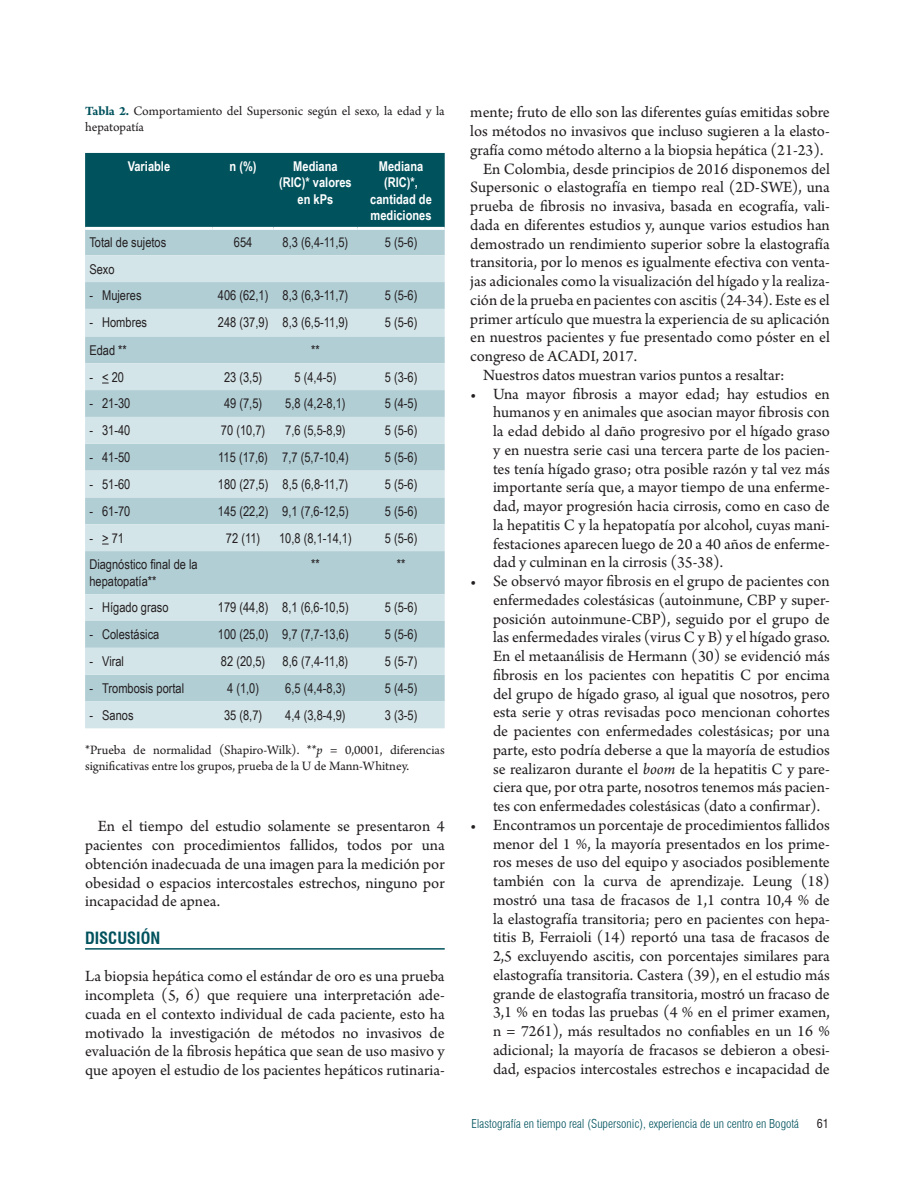
<style>
.page{position:relative;width:915px;height:1188px;background:#fff}
.page>*{position:absolute;margin:0;border:0;box-sizing:border-box;transform-origin:0 0}
.Texto_con_sangría{font:16.5px/18.8px "Arno Pro";letter-spacing:-.005em;color:#231f20;text-align:justify}
.Texto{font:16.5px/18.8px "Arno Pro";color:#231f20;text-align:justify}
.Título_1{font:700 condensed 16.5px "Swiss 721 BT";color:#00525d}
.Texto_tabla{font:13.5px/16.2px "Arial Narrow";color:#231f20}
.Títulos_tablas_y_fig{font:13.5px/15.8px "Arno Pro";color:#231f20}
.Titulos_tabla{font:700 13.5px/16.2px "Arial Narrow";color:#fff;text-align:center}
.t1{font:300 condensed 12px "Swiss 721 BT";color:#00525d}
.t2{font:condensed 12px "Swiss 721 BT";color:#231f20}
.s1{font-weight:700;color:#00525d}
.s2{font-style:italic}
</style>
<div class="page">
<hr style="left:85px;top:948px;width:359px;height:2px;background:#00525d">
<div style="left:85px;top:153px;width:359px;height:74px;background:#00525d"></div>
<div style="left:85px;top:230px;width:359px;height:25px;background:#b1ced5"></div>
<svg style="left:85px;top:255px;width:359px;height:473px;background:#c3d9df"></svg>
<p class="Títulos_tablas_y_fig" style="left:85px;top:104px;width:361px"><span class="s1">Tabla 2.</span> Comportamiento del Supersonic según el sexo, la edad y la hepatopatía</p>
<p class="Titulos_tabla" style="left:128px;top:158px;width:44px">Variable</p>
<p class="Titulos_tabla" style="left:229px;top:158px;width:29px">n (%)</p>
<p class="Titulos_tabla" style="left:279px;top:158px;width:74px">Mediana (RIC)* valores en kPs</p>
<p class="Titulos_tabla" style="left:370px;top:158px;width:63px">Mediana (RIC)*, cantidad de mediciones</p>
<p class="Texto_tabla" style="left:89px;top:233px;width:78px">Total de sujetos</p>
<p class="Texto_tabla" style="left:234px;top:233px;width:20px">654</p>
<p class="Texto_tabla" style="left:282px;top:233px;width:67px">8,3 (6,4-11,5)</p>
<p class="Texto_tabla" style="left:384px;top:233px;width:34px">5 (5-6)</p>
<p class="Texto_tabla" style="left:89px;top:260px;width:27px">Sexo</p>
<p class="Texto_tabla" style="left:89px;top:287px;width:54px">- Mujeres</p>
<p class="Texto_tabla" style="left:218px;top:287px;width:52px">406 (62,1)</p>
<p class="Texto_tabla" style="left:282px;top:287px;width:67px">8,3 (6,3-11,7)</p>
<p class="Texto_tabla" style="left:384px;top:287px;width:34px">5 (5-6)</p>
<p class="Texto_tabla" style="left:89px;top:314px;width:59px">- Hombres</p>
<p class="Texto_tabla" style="left:218px;top:314px;width:52px">248 (37,9)</p>
<p class="Texto_tabla" style="left:282px;top:314px;width:67px">8,3 (6,5-11,9)</p>
<p class="Texto_tabla" style="left:384px;top:314px;width:34px">5 (5-6)</p>
<p class="Texto_tabla" style="left:89px;top:341px;width:39px">Edad **</p>
<p class="Texto_tabla" style="left:311px;top:341px;width:10px">**</p>
<p class="Texto_tabla" style="left:89px;top:368px;width:36px">- &lt; 20</p>
<p class="Texto_tabla" style="left:224px;top:368px;width:40px">23 (3,5)</p>
<p class="Texto_tabla" style="left:294px;top:368px;width:43px">5 (4,4-5)</p>
<p class="Texto_tabla" style="left:384px;top:368px;width:34px">5 (3-6)</p>
<p class="Texto_tabla" style="left:89px;top:395px;width:43px">- 21-30</p>
<p class="Texto_tabla" style="left:224px;top:395px;width:40px">49 (7,5)</p>
<p class="Texto_tabla" style="left:285px;top:395px;width:62px">5,8 (4,2-8,1)</p>
<p class="Texto_tabla" style="left:384px;top:395px;width:34px">5 (4-5)</p>
<p class="Texto_tabla" style="left:89px;top:422px;width:43px">- 31-40</p>
<p class="Texto_tabla" style="left:221px;top:422px;width:46px">70 (10,7)</p>
<p class="Texto_tabla" style="left:285px;top:422px;width:62px">7,6 (5,5-8,9)</p>
<p class="Texto_tabla" style="left:384px;top:422px;width:34px">5 (5-6)</p>
<p class="Texto_tabla" style="left:89px;top:449px;width:43px">- 41-50</p>
<p class="Texto_tabla" style="left:218px;top:449px;width:51px">115 (17,6)</p>
<p class="Texto_tabla" style="left:282px;top:449px;width:68px">7,7 (5,7-10,4)</p>
<p class="Texto_tabla" style="left:384px;top:449px;width:34px">5 (5-6)</p>
<p class="Texto_tabla" style="left:89px;top:476px;width:43px">- 51-60</p>
<p class="Texto_tabla" style="left:218px;top:476px;width:52px">180 (27,5)</p>
<p class="Texto_tabla" style="left:282px;top:476px;width:67px">8,5 (6,8-11,7)</p>
<p class="Texto_tabla" style="left:384px;top:476px;width:34px">5 (5-6)</p>
<p class="Texto_tabla" style="left:89px;top:502px;width:43px">- 61-70</p>
<p class="Texto_tabla" style="left:218px;top:502px;width:52px">145 (22,2)</p>
<p class="Texto_tabla" style="left:282px;top:502px;width:68px">9,1 (7,6-12,5)</p>
<p class="Texto_tabla" style="left:384px;top:502px;width:34px">5 (5-6)</p>
<p class="Texto_tabla" style="left:89px;top:529px;width:36px">- &gt; 71</p>
<p class="Texto_tabla" style="left:226px;top:529px;width:36px">72 (11)</p>
<p class="Texto_tabla" style="left:279px;top:529px;width:74px">10,8 (8,1-14,1)</p>
<p class="Texto_tabla" style="left:384px;top:529px;width:34px">5 (5-6)</p>
<p class="Texto_tabla" style="left:89px;top:556px;width:110px">Diagnóstico final de la hepatopatía**</p>
<p class="Texto_tabla" style="left:311px;top:556px;width:10px">**</p>
<p class="Texto_tabla" style="left:396px;top:556px;width:10px">**</p>
<p class="Texto_tabla" style="left:89px;top:599px;width:81px">- Hígado graso</p>
<p class="Texto_tabla" style="left:218px;top:599px;width:52px">179 (44,8)</p>
<p class="Texto_tabla" style="left:282px;top:599px;width:68px">8,1 (6,6-10,5)</p>
<p class="Texto_tabla" style="left:384px;top:599px;width:34px">5 (5-6)</p>
<p class="Texto_tabla" style="left:89px;top:626px;width:71px">- Colestásica</p>
<p class="Texto_tabla" style="left:218px;top:626px;width:52px">100 (25,0)</p>
<p class="Texto_tabla" style="left:282px;top:626px;width:68px">9,7 (7,7-13,6)</p>
<p class="Texto_tabla" style="left:384px;top:626px;width:34px">5 (5-6)</p>
<p class="Texto_tabla" style="left:89px;top:653px;width:36px">- Viral</p>
<p class="Texto_tabla" style="left:221px;top:653px;width:46px">82 (20,5)</p>
<p class="Texto_tabla" style="left:282px;top:653px;width:67px">8,6 (7,4-11,8)</p>
<p class="Texto_tabla" style="left:384px;top:653px;width:34px">5 (5-7)</p>
<p class="Texto_tabla" style="left:89px;top:680px;width:96px">- Trombosis portal</p>
<p class="Texto_tabla" style="left:227px;top:680px;width:33px">4 (1,0)</p>
<p class="Texto_tabla" style="left:285px;top:680px;width:62px">6,5 (4,4-8,3)</p>
<p class="Texto_tabla" style="left:384px;top:680px;width:34px">5 (4-5)</p>
<p class="Texto_tabla" style="left:89px;top:706px;width:46px">- Sanos</p>
<p class="Texto_tabla" style="left:224px;top:706px;width:40px">35 (8,7)</p>
<p class="Texto_tabla" style="left:285px;top:706px;width:62px">4,4 (3,8-4,9)</p>
<p class="Texto_tabla" style="left:384px;top:706px;width:34px">3 (3-5)</p>
<p class="Títulos_tablas_y_fig" style="left:85px;top:743px;width:361px">*Prueba de normalidad (Shapiro-Wilk). **<span class="s2">p</span> = 0,0001, diferencias significativas entre los grupos, prueba de la U de Mann-Whitney.</p>
<p class="Texto_con_sangría" style="left:85px;top:818px;width:361px;text-indent:13px">En el tiempo del estudio solamente se presentaron 4 pacientes con procedimientos fallidos, todos por una obtención inadecuada de una imagen para la medición por obesidad o espacios intercostales estrechos, ninguno por incapacidad de apnea.</p>
<p class="Título_1" style="left:85px;top:928px;width:77px">DISCUSIÓN</p>
<p class="Texto" style="left:85px;top:968px;width:361px">La biopsia hepática como el estándar de oro es una prueba incompleta (5, 6) que requiere una interpretación ade&shy;cuada en el contexto individual de cada paciente, esto ha motivado la investigación de métodos no invasivos de evaluación de la fibrosis hepática que sean de uso masivo y que apoyen el estudio de los pacientes hepáticos rutinaria-</p>
<p class="Texto" style="left:470px;top:104px;width:361px">mente; fruto de ello son las diferentes guías emitidas sobre los métodos no invasivos que incluso sugieren a la elasto&shy;grafía como método alterno a la biopsia hepática (21-23).</p>
<p class="Texto_con_sangría" style="left:470px;top:160px;width:361px;text-indent:13px">En Colombia, desde principios de 2016 disponemos del Supersonic o elastografía en tiempo real (2D-SWE), una prueba de fibrosis no invasiva, basada en ecografía, vali&shy;dada en diferentes estudios y, aunque varios estudios han demostrado un rendimiento superior sobre la elastografía transitoria, por lo menos es igualmente efectiva con venta&shy;jas adicionales como la visualización del hígado y la realiza&shy;ción de la prueba en pacientes con ascitis (24-34). Este es el primer artículo que muestra la experiencia de su aplicación en nuestros pacientes y fue presentado como póster en el congreso de ACADI, 2017.</p>
<p class="Texto_con_sangría" style="left:483px;top:367px;width:303px">Nuestros datos muestran varios puntos a resaltar:</p>
<p class="Texto_con_sangría" style="left:493px;top:385px;width:338px;text-indent:-23px">• Una mayor fibrosis a mayor edad; hay estudios en humanos y en animales que asocian mayor fibrosis con la edad debido al daño progresivo por el hígado graso y en nuestra serie casi una tercera parte de los pacien&shy;tes tenía hígado graso; otra posible razón y tal vez más importante sería que, a mayor tiempo de una enferme&shy;dad, mayor progresión hacia cirrosis, como en caso de la hepatitis C y la hepatopatía por alcohol, cuyas mani&shy;festaciones aparecen luego de 20 a 40 años de enferme&shy;dad y culminan en la cirrosis (35-38).</p>
<p class="Texto_con_sangría" style="left:493px;top:573px;width:338px;text-indent:-23px">• Se observó mayor fibrosis en el grupo de pacientes con enfermedades colestásicas (autoinmune, CBP y super&shy;posición autoinmune-CBP), seguido por el grupo de las enfermedades virales (virus C y B) y el hígado graso.<br>En el metaanálisis de Hermann (30) se evidenció más fibrosis en los pacientes con hepatitis C por encima del grupo de hígado graso, al igual que nosotros, pero esta serie y otras revisadas poco mencionan cohortes de pacientes con enfermedades colestásicas; por una parte, esto podría deberse a que la mayoría de estudios se realizaron durante el <span class="s2">boom</span> de la hepatitis C y pare&shy;ciera que, por otra parte, nosotros tenemos más pacien&shy;tes con enfermedades colestásicas (dato a confirmar).</p>
<p class="Texto_con_sangría" style="left:493px;top:817px;width:338px;text-indent:-23px">• Encontramos un porcentaje de procedimientos fallidos menor del 1 %, la mayoría presentados en los prime&shy;ros meses de uso del equipo y asociados posiblemente también con la curva de aprendizaje. Leung (18) mostró una tasa de fracasos de 1,1 contra 10,4 % de la elastografía transitoria; pero en pacientes con hepa&shy;titis B, Ferraioli (14) reportó una tasa de fracasos de 2,5 excluyendo ascitis, con porcentajes similares para elastografía transitoria. Castera (39), en el estudio más grande de elastografía transitoria, mostró un fracaso de 3,1 % en todas las pruebas (4 % en el primer examen, n = 7261), más resultados no confiables en un 16 % adicional; la mayoría de fracasos se debieron a obesi&shy;dad, espacios intercostales estrechos e incapacidad de</p>
<p class="t1" style="left:471px;top:1117px;width:329px">Elastografía en tiempo real (Supersonic), experiencia de un centro en Bogotá</p>
<p class="t2" style="left:816px;top:1117px;width:13px">61</p>
</div>
